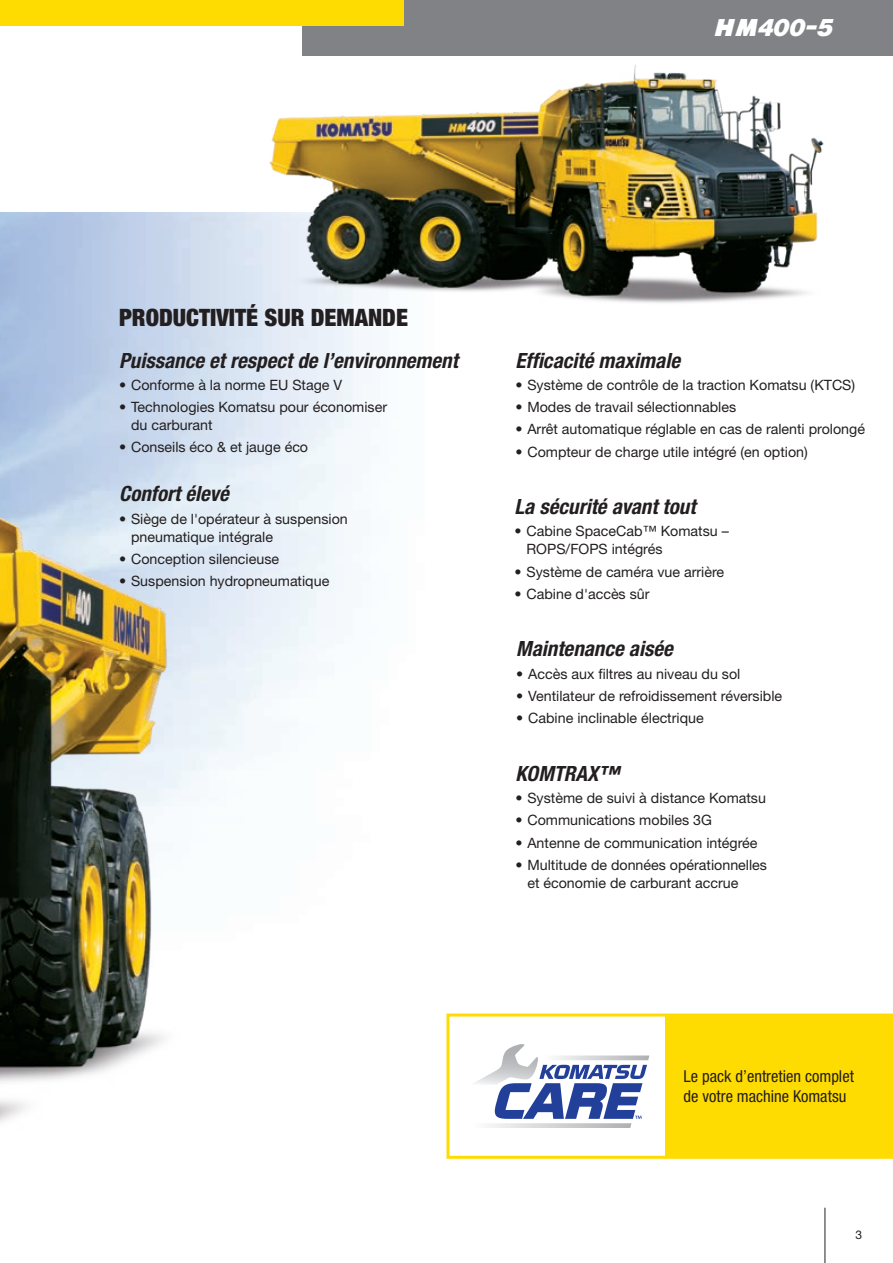
<style>
.page{position:relative;width:893px;height:1263px;background:#fff}
.page>*{position:absolute;margin:0;border:0;box-sizing:border-box;transform-origin:0 0}
.t1{font:900 condensed 24px "Helvetica Neue LT Pro";color:#231f20}
.t2{font:italic 22.5px "Komatsu VI";color:#fff}
.t3{font:italic 700 condensed 21px "Helvetica Neue LT Pro";color:#231f20}
.t4{font:condensed 16.5px/20.2px "Helvetica Neue LT Pro";color:#231f20}
.t5{font:14.25px/18px "Helvetica Neue LT Pro";color:#231f20}
.t6{font:12px "Helvetica Neue LT Pro";color:#231f20}
</style>
<div class="page">
<div style="left:303px;top:0;width:590px;height:55px;background:#808285"></div>
<div style="left:0;top:0;width:404px;height:26px;background:#ffdc01"></div>
<img style="left:0;top:276px;width:221px;height:849px">
<img style="left:251px;top:54px;width:588px;height:262px">
<hr style="left:825px;top:1208px;width:1px;height:55px;background:#231f20">
<svg style="left:446px;top:1013px;width:447px;height:146px"></svg>
<div style="left:665px;top:1014px;width:228px;height:144px;background:#ffdc01"></div>
<svg style="left:470px;top:1044px;width:179px;height:84px"></svg>
<h2 class="t2" style="left:715px;top:15px;width:120px">HM400-5</h2>
<h1 class="t1" style="left:119px;top:303px;width:290px">PRODUCTIVITÉ SUR DEMANDE</h1>
<h3 class="t3" style="left:119px;top:348px;width:340px">Puissance et respect de l’environnement</h3>
<p class="t5" style="left:119px;top:375px;width:225px">• Conforme à la norme EU Stage V</p>
<p class="t5" style="left:131px;top:398px;width:258px;text-indent:-12px">• Technologies Komatsu pour économiser du carburant</p>
<p class="t5" style="left:119px;top:438px;width:191px">• Conseils éco &amp; et jauge éco</p>
<h3 class="t3" style="left:119px;top:481px;width:111px">Confort élevé</h3>
<p class="t5" style="left:131px;top:509px;width:218px;text-indent:-12px">• Siège de l'opérateur à suspension pneumatique intégrale</p>
<p class="t5" style="left:119px;top:549px;width:162px">• Conception silencieuse</p>
<p class="t5" style="left:119px;top:572px;width:212px">• Suspension hydropneumatique</p>
<h3 class="t3" style="left:515px;top:348px;width:166px">Efficacité maximale</h3>
<p class="t5" style="left:515px;top:375px;width:341px">• Système de contrôle de la traction Komatsu (KTCS)</p>
<p class="t5" style="left:515px;top:398px;width:222px">• Modes de travail sélectionnables</p>
<p class="t5" style="left:515px;top:420px;width:351px">• Arrêt automatique réglable en cas de ralenti prolongé</p>
<p class="t5" style="left:515px;top:442px;width:294px">• Compteur de charge utile intégré (en option)</p>
<h3 class="t3" style="left:514px;top:494px;width:183px">La sécurité avant tout</h3>
<p class="t5" style="left:526px;top:522px;width:204px;text-indent:-12px">• Cabine SpaceCab™ Komatsu –<br>ROPS/FOPS intégrés</p>
<p class="t5" style="left:514px;top:562px;width:211px">• Système de caméra vue arrière</p>
<p class="t5" style="left:514px;top:584px;width:136px">• Cabine d'accès sûr</p>
<h3 class="t3" style="left:516px;top:636px;width:158px">Maintenance aisée</h3>
<p class="t5" style="left:516px;top:664px;width:226px">• Accès aux filtres au niveau du sol</p>
<p class="t5" style="left:516px;top:686px;width:267px">• Ventilateur de refroidissement réversible</p>
<p class="t5" style="left:516px;top:709px;width:189px">• Cabine inclinable électrique</p>
<h3 class="t3" style="left:515px;top:761px;width:105px">KOMTRAX™</h3>
<p class="t5" style="left:515px;top:789px;width:252px">• Système de suivi à distance Komatsu</p>
<p class="t5" style="left:515px;top:811px;width:198px">• Communications mobiles 3G</p>
<p class="t5" style="left:515px;top:833px;width:244px">• Antenne de communication intégrée</p>
<p class="t5" style="left:527px;top:855px;width:241px;text-indent:-12px">• Multitude de données opérationnelles et économie de carburant accrue</p>
<p class="t4" style="left:684px;top:1066px;width:172px">Le pack d’entretien complet de votre machine Komatsu</p>
<p class="t6" style="left:856px;top:1227px;width:8px">3</p>
</div>
